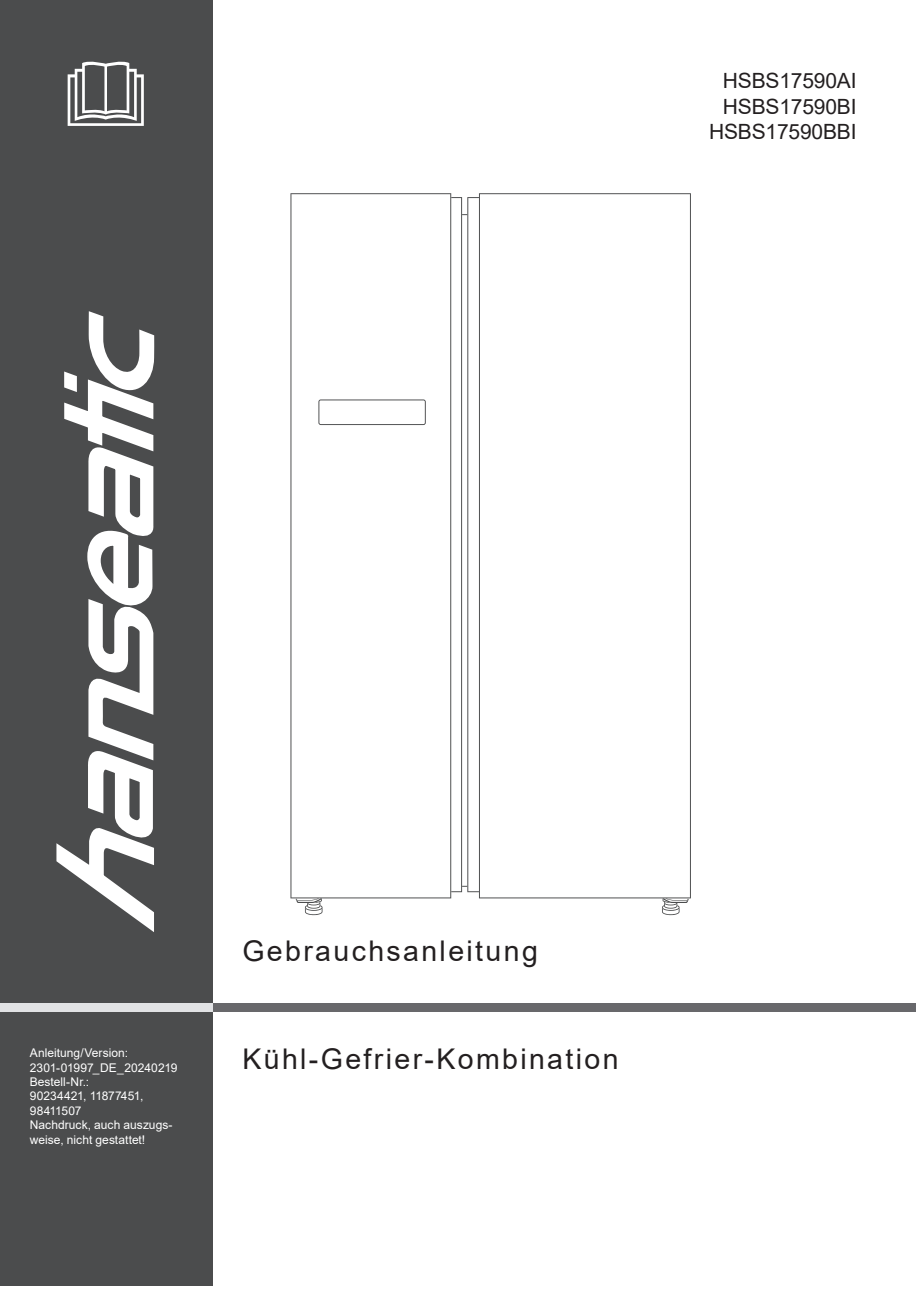
<style>
.page{position:relative;width:919px;height:1289px;background:#fff}
.page>*{position:absolute;margin:0;border:0;box-sizing:border-box;transform-origin:0 0}
.t1{font:28.5px "Arial";letter-spacing:.085em;color:#231f20}
.t2{font:21px/25.2px "Arial";letter-spacing:-.01em;color:#231f20;text-align:right}
.t3{font:12px/14.4px "Arial";letter-spacing:.005em;color:#fff}
</style>
<div class="page">
<div style="left:0;top:0;width:212px;height:1285px;background:#4b4c4d"></div>
<div style="left:213px;top:1003px;width:702px;height:8px;background:#68686b"></div>
<div style="left:0;top:1003px;width:212px;height:8px;background:#e1e2e4"></div>
<svg style="left:662px;top:898px;width:26px;height:17px"></svg>
<svg style="left:296px;top:898px;width:26px;height:17px"></svg>
<svg style="left:290px;top:193px;width:161px;height:705px"></svg>
<svg style="left:451px;top:197px;width:28px;height:695px"></svg>
<svg style="left:479px;top:193px;width:211px;height:705px"></svg>
<svg style="left:318px;top:399px;width:108px;height:26px"></svg>
<svg style="left:68px;top:61px;width:76px;height:65px"></svg>
<svg style="left:56px;top:313px;width:99px;height:619px"></svg>
<h2 class="t2" style="left:709px;top:68px;width:149px">HSBS17590AI<br>HSBS17590BI<br>HSBS17590BBI</h2>
<p class="t3" style="left:30px;top:1045px;width:149px">Anleitung/Version:<br>2301-01997_DE_20240219<br>Bestell-Nr.:<br>90234421, 11877451,<br>98411507<br>Nachdruck, auch aus zugs&shy;wei se, nicht ge stat tet!</p>
<h1 class="t1" style="left:242px;top:931px;width:297px">Gebrauchsanleitung</h1>
<h1 class="t1" style="left:242px;top:1039px;width:377px">Kühl-Gefrier-Kombination</h1>
</div>
